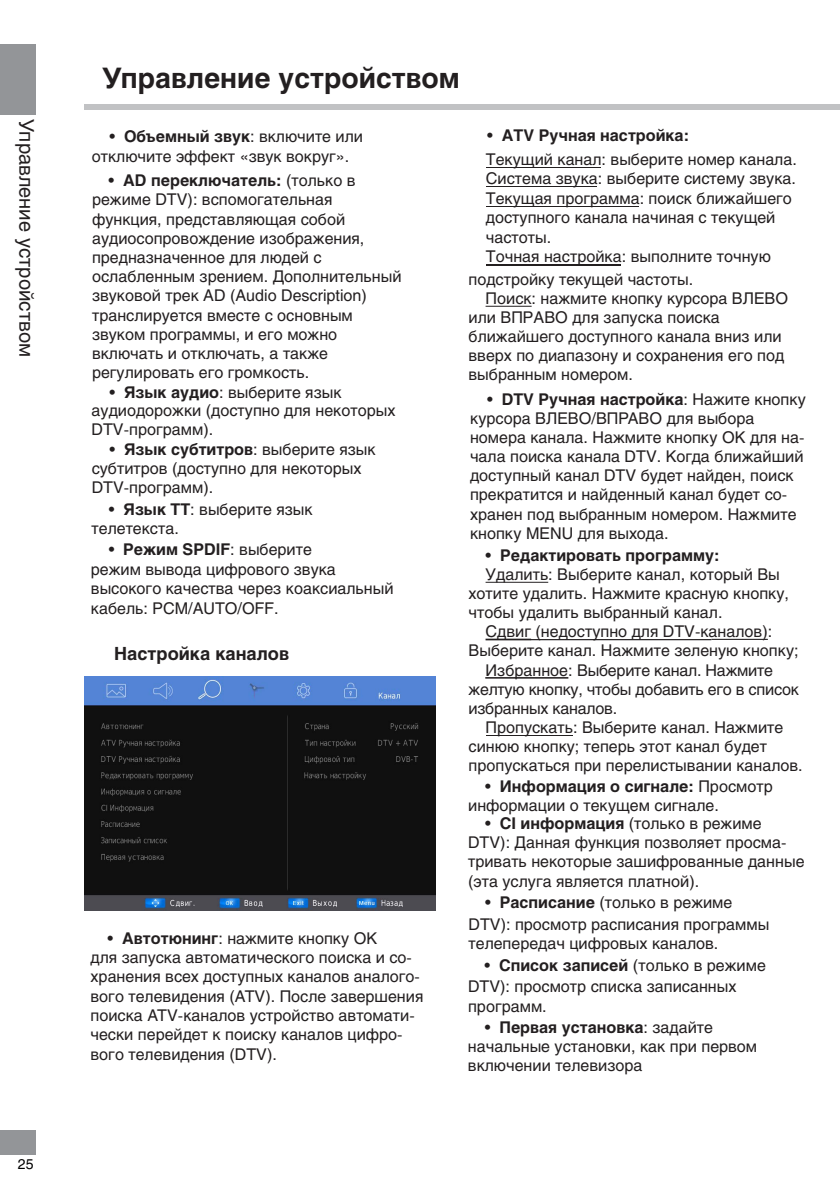
<style>
.page{position:relative;width:840px;height:1191px;background:#fff}
.page>*{position:absolute;margin:0;border:0;box-sizing:border-box;transform-origin:0 0}
.t1{font:700 28px "Helios";color:#231f20}
.t2{font:20px "Helios";color:#231f20}
.t3{font:700 18px "Helios";color:#231f20}
.t4{font:16px/19.2px "Helios";color:#231f20}
.t5{font:700 16px "Helios";color:#231f20}
.t6{font:14px "Helios";color:#000}
.s1{font-weight:700}
.s2{font-weight:400}
</style>
<div class="page">
<div style="left:84px;top:104px;width:755px;height:5px;background:#c1c2c4"></div>
<div style="left:0;top:44px;width:35px;height:71px;background:#939598"></div>
<div style="left:0;top:1130px;width:35px;height:25px;background:#939598"></div>
<img style="left:85px;top:676px;width:350px;height:234px">
<hr style="left:486px;top:264px;width:135px;height:1px;background:#231f20">
<hr style="left:486px;top:206px;width:152px;height:1px;background:#231f20">
<hr style="left:486px;top:186px;width:111px;height:1px;background:#231f20">
<hr style="left:486px;top:167px;width:114px;height:1px;background:#231f20">
<hr style="left:485px;top:306px;width:46px;height:1px;background:#231f20">
<hr style="left:485px;top:582px;width:63px;height:1px;background:#231f20">
<hr style="left:486px;top:735px;width:86px;height:1px;background:#231f20">
<hr style="left:485px;top:677px;width:83px;height:1px;background:#231f20">
<hr style="left:530px;top:639px;width:181px;height:1px;background:#231f20">
<hr style="left:711px;top:639px;width:56px;height:1px;background:#231f20">
<hr style="left:485px;top:639px;width:46px;height:1px;background:#231f20">
<p class="t2" style="left:38px;top:119px;width:239px;rotate:90deg">Управление устройством</p>
<p class="t6" style="left:18px;top:1155px;width:17px">25</p>
<p class="t1" style="left:102px;top:62px;width:359px">Управление устройством</p>
<p class="t4" style="left:92px;top:126px;width:273px;line-height:20px;text-indent:18px">• <span class="s1">Объемный звук</span>: включите или отключите эффект «звук вокруг».</p>
<p class="t4" style="left:92px;top:170px;width:311px;text-indent:17px">• <span class="s1">AD переключатель:</span> (только в режиме DTV): вспомогательная функция, представляющая собой аудиосопровождение изображения, предназначенное для людей с ослабленным зрением. Дополнительный звуковой трек AD (Audio Description) транслируется вместе с основным звуком программы, и его можно включать и отключать, а также регулировать его громкость.</p>
<p class="t4" style="left:91px;top:383px;width:305px;line-height:18.6px;text-indent:18px">• <span class="s1">Язык аудио</span>: выберите язык аудиодорожки (доступно для некоторых<br>DTV-программ).</p>
<p class="t4" style="left:92px;top:439px;width:285px;text-indent:18px">• <span class="s1">Язык субтитров</span>: выберите язык субтитров (доступно для некоторых<br>DTV-программ).</p>
<p class="t4" style="left:91px;top:500px;width:222px;text-indent:17px">• <span class="s1">Язык TT</span>: выберите язык телетекста.</p>
<p class="t4" style="left:91px;top:540px;width:304px;text-indent:18px">• <span class="s1">Режим SPDIF</span>: выберите<br>режим вывода цифрового звука высокого качества через коаксиальный кабель: PCM/AUTO/OFF.</p>
<p class="t3" style="left:114px;top:643px;width:176px">Настройка каналов</p>
<p class="t4" style="left:90px;top:928px;width:334px;text-indent:17px">• <span class="s1">Автотюнинг</span>: нажмите кнопку OK<br>для запуска автоматического поиска и со&shy;хранения всех доступных каналов аналого&shy;вого телевидения (ATV). После завершения поиска ATV-каналов устройство автомати&shy;чески перейдет к поиску каналов цифро&shy;вого телевидения (DTV).</p>
<p class="t5" style="left:487px;top:126px;width:203px"><span class="s2">•</span> ATV Ручная настройка:</p>
<p class="t4" style="left:485px;top:149px;width:312px">Текущий канал: выберите номер канала.<br>Система звука: выберите систему звука.<br>Текущая программа: поиск ближайшего доступного канала начиная с текущей частоты.<br>Точная настройка: выполните точную</p>
<p class="t4" style="left:468px;top:269px;width:226px">подстройку текущей частоты.</p>
<p class="t4" style="left:485px;top:288px;width:304px">Поиск: нажмите кнопку курсора ВЛЕВО</p>
<p class="t4" style="left:468px;top:308px;width:253px">или ВПРАВО для запуска поиска</p>
<p class="t4" style="left:468px;top:327px;width:314px">ближайшего доступного канала вниз или</p>
<p class="t4" style="left:468px;top:346px;width:317px">вверх по диапазону и сохранения его под</p>
<p class="t4" style="left:468px;top:365px;width:166px">выбранным номером.</p>
<p class="t4" style="left:469px;top:389px;width:337px;text-indent:17px">• <span class="s1">DTV Ручная настройка</span>: Нажите кнопку курсора ВЛЕВО/ВПРАВО для выбора номера канала. Нажмите кнопку OK для на&shy;чала поиска канала DTV. Когда ближайший доступный канал DTV будет найден, поиск прекратится и найденный канал будет со&shy;хранен под выбранным номером. Нажмите кнопку MENU для выхода.</p>
<p class="t5" style="left:485px;top:546px;width:235px"><span class="s2">•</span> Редактировать программу:</p>
<p class="t4" style="left:485px;top:564px;width:296px">Удалить: Выберите канал, который Вы</p>
<p class="t4" style="left:468px;top:583px;width:322px">хотите удалить. Нажмите красную кнопку,</p>
<p class="t4" style="left:468px;top:602px;width:255px">чтобы удалить выбранный канал.</p>
<p class="t4" style="left:485px;top:622px;width:288px">Сдвиг (недоступно для DTV-каналов):</p>
<p class="t4" style="left:468px;top:641px;width:331px">Выберите канал. Нажмите зеленую кнопку;</p>
<p class="t4" style="left:485px;top:660px;width:289px">Избранное: Выберите канал. Нажмите</p>
<p class="t4" style="left:468px;top:679px;width:332px">желтую кнопку, чтобы добавить его в список</p>
<p class="t4" style="left:468px;top:698px;width:150px">избранных каналов.</p>
<p class="t4" style="left:485px;top:717px;width:299px">Пропускать: Выберите канал. Нажмите</p>
<p class="t4" style="left:468px;top:736px;width:300px">синюю кнопку; теперь этот канал будет</p>
<p class="t4" style="left:468px;top:756px;width:335px">пропускаться при перелистывании каналов.</p>
<p class="t4" style="left:468px;top:776px;width:306px;text-indent:17px">• <span class="s1">Информация о сигнале:</span> Просмотр информации о текущем сигнале.</p>
<p class="t4" style="left:468px;top:813px;width:338px;text-indent:17px">• <span class="s1">CI информация</span> (только в режиме DTV): Данная функция позволяет просма&shy;тривать некоторые зашифрованные данные (эта услуга является платной).</p>
<p class="t4" style="left:468px;top:891px;width:302px;line-height:21.6px;text-indent:17px">• <span class="s1">Расписание</span> (только в режиме<br>DTV): просмотр расписания программы</p>
<p class="t4" style="left:468px;top:933px;width:251px">телепередач цифровых каналов.</p>
<p class="t4" style="left:468px;top:954px;width:299px;line-height:21.4px;text-indent:16px">• <span class="s1">Список записей</span> (только в режиме<br>DTV): просмотр списка записанных</p>
<p class="t4" style="left:468px;top:996px;width:80px">программ.</p>
<p class="t4" style="left:467px;top:1018px;width:290px;text-indent:17px">• <span class="s1">Первая установка</span>: задайте начальные установки, как при первом включении телевизора</p>
</div>
